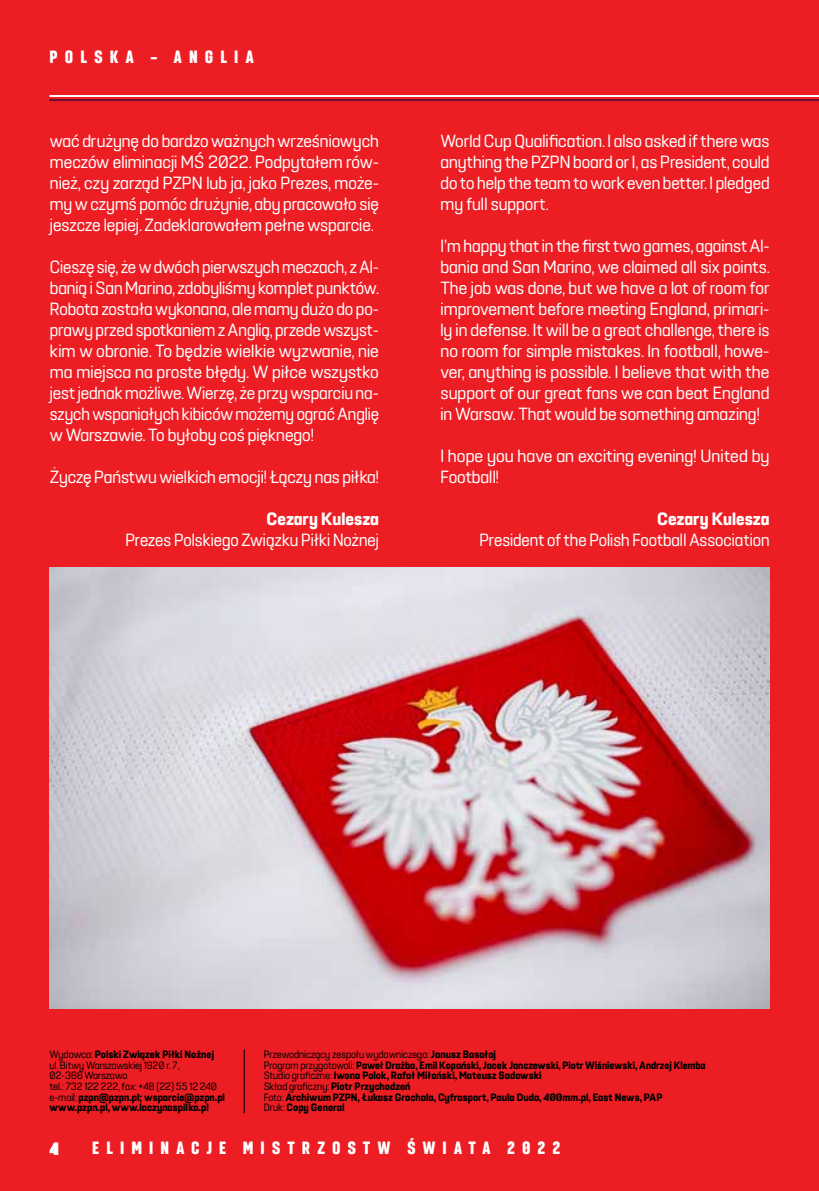
<style>
.page{position:relative;width:819px;height:1191px;background:#ed1d24}
.page>*{position:absolute;margin:0;border:0;box-sizing:border-box;transform-origin:0 0}
.t1{font:17.5px/21px "Luna";color:#fff;text-align:justify}
.t2{font:17.5px/21px "Luna";color:#fff;scale:1.05 1}
.t3{font:700 condensed 17.5px "Luna";letter-spacing:.4em;color:#fff}
.t4{font:700 17.5px "Luna";color:#fff}
.t5{font:700 10.5px/10.5px "Luna";color:#000}
.t6{font:10.5px/10.5px "Luna";color:#000}
.s1{font-weight:700}
.s2{font-weight:400}
</style>
<div class="page">
<hr style="left:50px;top:95px;width:769px;height:2px;background:#fff">
<hr style="left:50px;top:99px;width:769px;height:2px;background:#690c36">
<hr style="left:244px;top:1049px;width:1px;height:64px;background:#000">
<img style="left:50px;top:567px;width:719px;height:441px">
<p class="t3" style="left:50px;top:46px;width:205px">POLSKA – ANGLIA</p>
<p class="t1" style="left:50px;top:131px;width:330px">wać drużynę do bardzo ważnych wrześniowych meczów eliminacji MŚ 2022. Podpytałem rów&shy;nież, czy zarząd PZPN lub ja, jako Prezes, może&shy;my w czymś pomóc drużynie, aby pracowało się jeszcze lepiej. Zadeklarowałem pełne wsparcie.</p>
<p class="t1" style="left:50px;top:257px;width:331px">Cieszę się, że w dwóch pierwszych meczach, z Al&shy;banią i San Marino, zdobyliśmy komplet punktów.<br>Robota została wykonana, ale mamy dużo do po&shy;prawy przed spotkaniem z Anglią, przede wszyst&shy;kim w obronie. To będzie wielkie wyzwanie, nie ma miejsca na proste błędy. W piłce wszystko jest jednak możliwe. Wierzę, że przy wsparciu na&shy;szych wspaniałych kibiców możemy ograć Anglię w Warszawie. To byłoby coś pięknego!</p>
<p class="t1" style="left:50px;top:467px;width:330px">Życzę Państwu wielkich emocji! Łączy nas piłka!</p>
<p class="t4" style="left:266px;top:508px;width:114px">Cezary Kulesza</p>
<p class="t1" style="left:125px;top:530px;width:255px">Prezes Polskiego Związku Piłki Nożnej</p>
<p class="t1" style="left:440px;top:131px;width:330px">World Cup Qualification. I also asked if there was anything the PZPN board or I, as President, could do to help the team to work even better. I pledged my full support.</p>
<p class="t1" style="left:440px;top:236px;width:331px">I’m happy that in the first two games, against Al&shy;bania and San Marino, we claimed all six points.<br>The job was done, but we have a lot of room for improvement before meeting England, primari&shy;ly in defense. It will be a great challenge, there is no room for simple mistakes. In football, howe&shy;ver, anything is possible. I believe that with the support of our great fans we can beat England in Warsaw. That would be something amazing!</p>
<p class="t2" style="left:440px;top:446px;width:315px">I hope you have an exciting evening! United by<br>Football!</p>
<p class="t4" style="left:657px;top:508px;width:114px">Cezary Kulesza</p>
<p class="t1" style="left:479px;top:530px;width:292px">President of the Polish Football Association</p>
<p class="t6" style="left:50px;top:1049px;width:177px">Wydawca: <span class="s1">Polski Związek Piłki Nożnej </span>ul. Bitwy Warszawskiej 1920 r. 7,<br>02-366 Warszawa<br>tel.: 732 122 222, fax: +48 (22) 55 12 240 e-mail: <span class="s1">pzpn@pzpn.pl; wsparcie@pzpn.pl www.pzpn.pl, www.laczynaspilka.pl</span></p>
<p class="t5" style="left:264px;top:1050px;width:443px"><span class="s2">Przewodniczący zespołu wydawniczego:</span> Janusz Basałaj<br><span class="s2">Program przygotowali:</span> Paweł Drażba, Emil Kopański, Jacek Janczewski, Piotr Wiśniewski, Andrzej Klemba <span class="s2">Studio graficzne:</span> Iwona Polok, Rafał Miłoński, Mateusz Sadowski<br><span class="s2">Skład graficzny:</span> Piotr Przychodzeń<br><span class="s2">Foto:</span> Archiwum PZPN, Łukasz Grochala, Cyfrasport, Paula Duda, 400mm.pl, East News, PAP<br><span class="s2">Druk:</span> Copy General</p>
<p class="t4" style="left:50px;top:1138px;width:11px">4</p>
<p class="t3" style="left:92px;top:1137px;width:470px">ELIMINACJE MISTRZOSTW ŚWIATA 2022</p>
</div>
